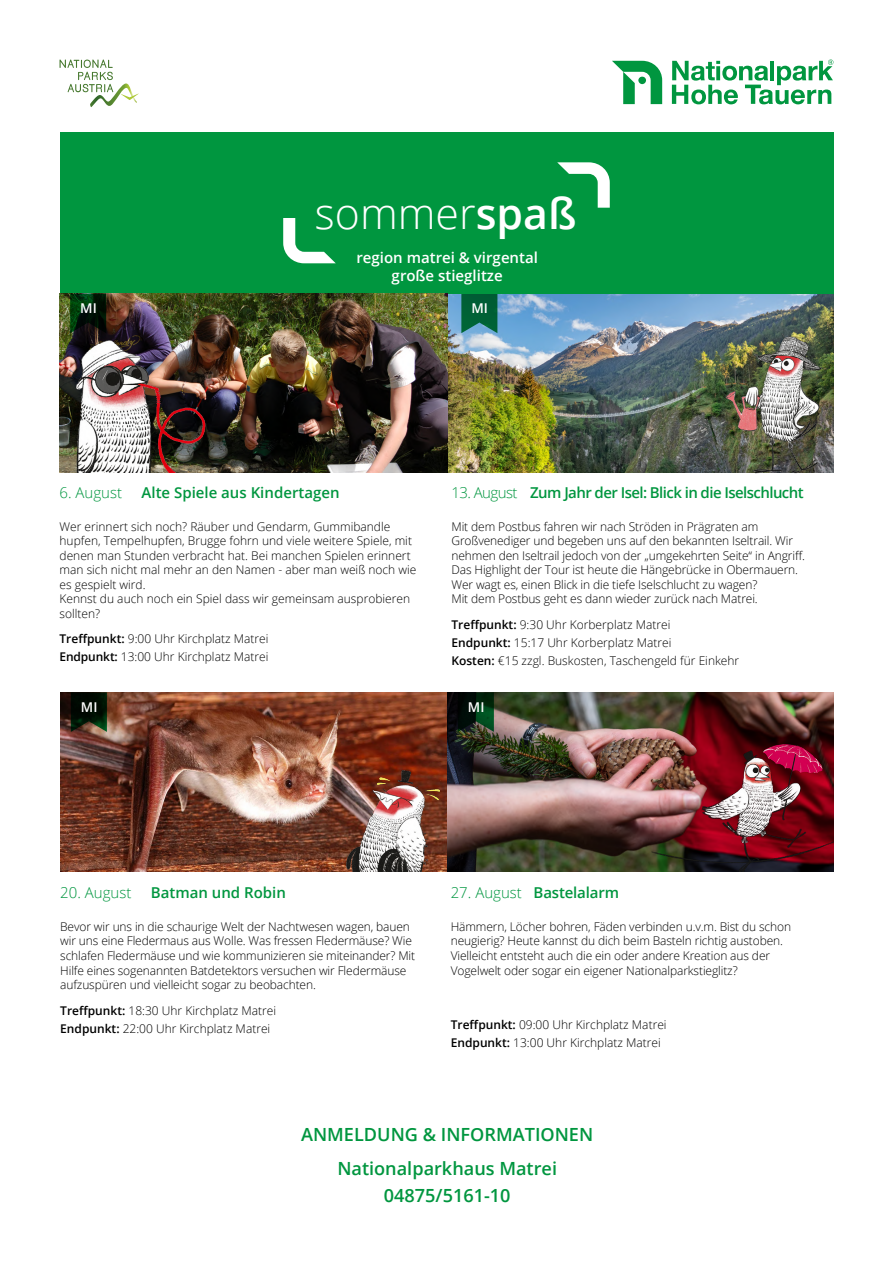
<style>
.page{position:relative;width:893px;height:1263px;background:#fff}
.page>*{position:absolute;margin:0;border:0;box-sizing:border-box;transform-origin:0 0}
.t1{font:300 42.75px "Open Sans";color:#fff}
.t2{font:600 18.15px/34.5px "Open Sans";color:#00963f;text-align:center}
.t3{font:600 15px "Open Sans";letter-spacing:-.01em;color:#00963f}
.t4{font:600 15px "Open Sans";letter-spacing:-.04em;color:#00963f}
.t5{font:600 15px/17.9px "Open Sans";color:#fff;text-align:center}
.t6{font:300 15px "Open Sans";color:#00963f}
.t7{font:600 13.5px "Open Sans";color:#fff}
.t8{font:300 12px/14.5px "Open Sans";letter-spacing:-.01em;color:#000}
.s1{font-weight:600}
.s2{font-weight:300}
</style>
<div class="page">
<svg style="left:672px;top:60px;width:161px;height:44px"></svg>
<svg style="left:612px;top:61px;width:50px;height:43px"></svg>
<img style="left:60px;top:294px;width:773px;height:178px">
<img style="left:60px;top:692px;width:773px;height:179px">
<svg style="left:71px;top:692px;width:36px;height:40px"></svg>
<svg style="left:461px;top:294px;width:36px;height:39px"></svg>
<div style="left:60px;top:132px;width:773px;height:162px;background:#00963f"></div>
<svg style="left:557px;top:162px;width:53px;height:46px"></svg>
<svg style="left:283px;top:218px;width:53px;height:45px"></svg>
<svg style="left:60px;top:60px;width:79px;height:47px"></svg>
<svg style="left:458px;top:692px;width:36px;height:40px"></svg>
<svg style="left:70px;top:294px;width:36px;height:39px"></svg>
<img style="left:60px;top:341px;width:149px;height:131px">
<img style="left:652px;top:744px;width:181px;height:127px">
<img style="left:347px;top:771px;width:99px;height:100px">
<img style="left:725px;top:327px;width:105px;height:147px">
<p class="t7" style="left:80px;top:299px;width:18px">MI</p>
<h1 class="t1" style="left:315px;top:184px;width:263px">sommer<span class="s1">spaß</span></h1>
<p class="t5" style="left:356px;top:249px;width:183px">region matrei &amp; virgental große stieglitze</p>
<p class="t7" style="left:471px;top:299px;width:18px">MI</p>
<p class="t6" style="left:60px;top:482px;width:64px">6. August</p>
<p class="t3" style="left:142px;top:482px;width:199px">Alte Spiele aus Kindertagen</p>
<p class="t8" style="left:60px;top:518px;width:358px">Wer erinnert sich noch? Räuber und Gendarm, Gummibandle hupfen, Tempelhupfen, Brugge fohrn und viele weitere Spiele, mit denen man Stunden verbracht hat. Bei manchen Spielen erinnert man sich nicht mal mehr an den Namen - aber man weiß noch wie es gespielt wird.<br>Kennst du auch noch ein Spiel dass wir gemeinsam ausprobieren sollten?</p>
<p class="t8" style="left:60px;top:630px;width:211px;line-height:18px"><span class="s1">Treffpunkt:</span> 9:00 Uhr Kirchplatz Matrei<br><span class="s1">Endpunkt:</span> 13:00 Uhr Kirchplatz Matrei</p>
<p class="t7" style="left:81px;top:698px;width:18px">MI</p>
<p class="t4" style="left:451px;top:482px;width:354px"><span class="s2">13. August</span> Zum Jahr der Isel: Blick in die Iselschlucht</p>
<p class="t8" style="left:451px;top:518px;width:355px">Mit dem Postbus fahren wir nach Ströden in Prägraten am Großvenediger und begeben uns auf den bekannten Iseltrail. Wir nehmen den Iseltrail jedoch von der „umgekehrten Seite“ in Angriff.<br>Das Highlight der Tour ist heute die Hängebrücke in Obermauern.<br>Wer wagt es, einen Blick in die tiefe Iselschlucht zu wagen?<br>Mit dem Postbus geht es dann wieder zurück nach Matrei.</p>
<p class="t8" style="left:451px;top:615px;width:289px;line-height:18px"><span class="s1">Treffpunkt:</span> 9:30 Uhr Korberplatz Matrei<br><span class="s1">Endpunkt:</span> 15:17 Uhr Korberplatz Matrei<br><span class="s1">Kosten:</span> €15 zzgl. Buskosten, Taschengeld für Einkehr</p>
<p class="t7" style="left:468px;top:698px;width:18px">MI</p>
<p class="t6" style="left:60px;top:883px;width:73px">20. August</p>
<p class="t3" style="left:151px;top:883px;width:137px">Batman und Robin</p>
<p class="t8" style="left:60px;top:919px;width:356px">Bevor wir uns in die schaurige Welt der Nachtwesen wagen, bauen wir uns eine Fledermaus aus Wolle. Was fressen Fledermäuse? Wie schlafen Fledermäuse und wie kommunizieren sie miteinander? Mit Hilfe eines sogenannten Batdetektors versuchen wir Fledermäuse aufzuspüren und vielleicht sogar zu beobachten.</p>
<p class="t8" style="left:60px;top:1001px;width:217px;line-height:18px"><span class="s1">Treffpunkt:</span> 18:30 Uhr Kirchplatz Matrei<br><span class="s1">Endpunkt:</span> 22:00 Uhr Kirchplatz Matrei</p>
<p class="t3" style="left:451px;top:883px;width:170px"><span class="s2">27. August</span> Bastelalarm</p>
<p class="t8" style="left:451px;top:919px;width:342px">Hämmern, Löcher bohren, Fäden verbinden u.v.m. Bist du schon neugierig? Heute kannst du dich beim Basteln richtig austoben.<br>Vielleicht entsteht auch die ein oder andere Kreation aus der Vogelwelt oder sogar ein eigener Nationalparkstieglitz?</p>
<p class="t8" style="left:451px;top:1015px;width:217px;line-height:18px"><span class="s1">Treffpunkt:</span> 09:00 Uhr Kirchplatz Matrei<br><span class="s1">Endpunkt:</span> 13:00 Uhr Kirchplatz Matrei</p>
<h2 class="t2" style="left:301px;top:1116px;width:294px">ANMELDUNG &amp; INFORMATIONEN<br>Nationalparkhaus Matrei</h2>
<h2 class="t2" style="left:384px;top:1178px;width:128px">04875/5161-10</h2>
</div>
